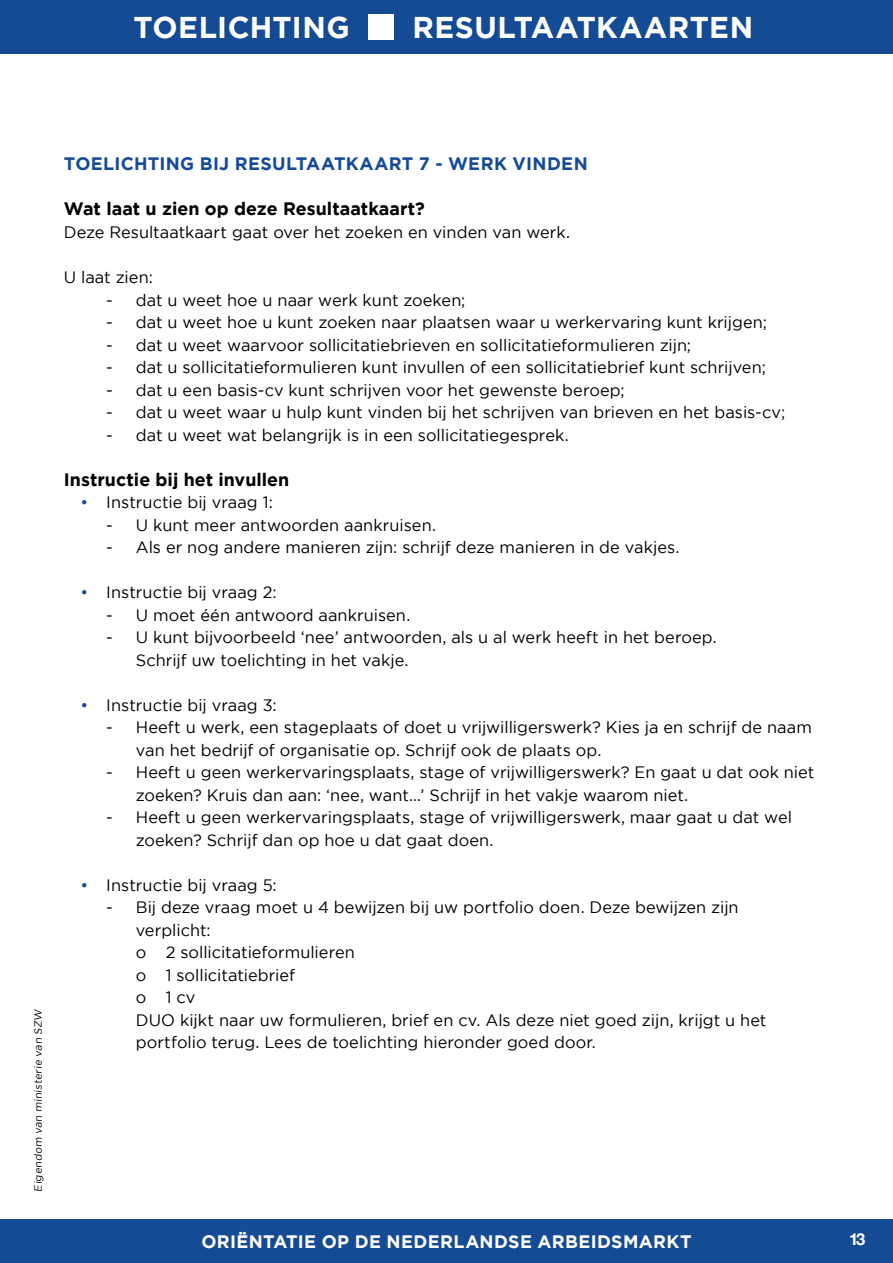
<style>
.page{position:relative;width:893px;height:1263px;background:#fff}
.page>*{position:absolute;margin:0;border:0;box-sizing:border-box;transform-origin:0 0}
.t1{font:700 30px "Gotham";letter-spacing:.015em;color:#fff}
.t2{font:700 18px "Gotham";color:#000}
.t3{font:700 18px "Gotham";letter-spacing:.02em;color:#154b95}
.t4{font:700 18px "Gotham";letter-spacing:.02em;color:#fff}
.t5{font:16.5px/22.5px "Gotham";color:#000}
.t6{font:700 16.5px "Helvetica Neue";color:#fff}
.t7{font:10.5px "Gotham";color:#000}
.s1{color:#154b95}
</style>
<div class="page">
<div style="left:0;top:1219px;width:893px;height:44px;background:#154b95"></div>
<div style="left:0;top:0;width:893px;height:54px;background:#154b95"></div>
<div style="left:368px;top:15px;width:25px;height:25px;background:#fff"></div>
<h1 class="t1" style="left:133px;top:10px;width:218px">TOELICHTING</h1>
<h1 class="t1" style="left:412px;top:10px;width:342px">RESULTAATKAARTEN</h1>
<p class="t7" style="left:32px;top:1191px;width:185px;rotate:-90deg">Eigendom van ministerie van SZW</p>
<p class="t3" style="left:64px;top:154px;width:525px">TOELICHTING BIJ RESULTAATKAART 7 - WERK VINDEN</p>
<p class="t2" style="left:64px;top:199px;width:363px">Wat laat u zien op deze Resultaatkaart?</p>
<p class="t5" style="left:64px;top:221px;width:508px">Deze Resultaatkaart gaat over het zoeken en vinden van werk.</p>
<p class="t5" style="left:64px;top:266px;width:91px">U laat zien:</p>
<p class="t5" style="left:106px;top:288px;width:361px">- dat u weet hoe u naar werk kunt zoeken;</p>
<p class="t5" style="left:106px;top:311px;width:662px">- dat u weet hoe u kunt zoeken naar plaatsen waar u werkervaring kunt krijgen;</p>
<p class="t5" style="left:106px;top:333px;width:586px">- dat u weet waarvoor sollicitatiebrieven en sollicitatieformulieren zijn;</p>
<p class="t5" style="left:106px;top:356px;width:661px">- dat u sollicitatieformulieren kunt invullen of een sollicitatiebrief kunt schrijven;</p>
<p class="t5" style="left:106px;top:378px;width:520px">- dat u een basis-cv kunt schrijven voor het gewenste beroep;</p>
<p class="t5" style="left:106px;top:401px;width:680px">- dat u weet waar u hulp kunt vinden bij het schrijven van brieven en het basis-cv;</p>
<p class="t5" style="left:106px;top:423px;width:464px">- dat u weet wat belangrijk is in een sollicitatiegesprek.</p>
<p class="t2" style="left:64px;top:469px;width:227px">Instructie bij het invullen</p>
<p class="t5" style="left:81px;top:491px;width:194px"><span class="s1">•</span> Instructie bij vraag 1:</p>
<p class="t5" style="left:106px;top:513px;width:331px">- U kunt meer antwoorden aankruisen.</p>
<p class="t5" style="left:106px;top:536px;width:575px">- Als er nog andere manieren zijn: schrijf deze manieren in de vakjes.</p>
<p class="t5" style="left:81px;top:581px;width:197px"><span class="s1">•</span> Instructie bij vraag 2:</p>
<p class="t5" style="left:106px;top:603px;width:306px">- U moet één antwoord aankruisen.</p>
<p class="t5" style="left:136px;top:626px;width:582px;text-indent:-29px">- U kunt bijvoorbeeld ‘nee’ antwoorden, als u al werk heeft in het beroep.<br>Schrijf uw toelichting in het vakje.</p>
<p class="t5" style="left:81px;top:693px;width:198px"><span class="s1">•</span> Instructie bij vraag 3:</p>
<p class="t5" style="left:136px;top:716px;width:678px;text-indent:-29px">- Heeft u werk, een stageplaats of doet u vrijwilligerswerk? Kies ja en schrijf de naam van het bedrijf of organisatie op. Schrijf ook de plaats op.</p>
<p class="t5" style="left:136px;top:761px;width:680px;text-indent:-29px">- Heeft u geen werkervaringsplaats, stage of vrijwilligerswerk? En gaat u dat ook niet zoeken? Kruis dan aan: ‘nee, want…’ Schrijf in het vakje waarom niet.</p>
<p class="t5" style="left:136px;top:806px;width:658px;text-indent:-29px">- Heeft u geen werkervaringsplaats, stage of vrijwilligerswerk, maar gaat u dat wel zoeken? Schrijf dan op hoe u dat gaat doen.</p>
<p class="t5" style="left:81px;top:873px;width:198px"><span class="s1">•</span> Instructie bij vraag 5:</p>
<p class="t5" style="left:136px;top:896px;width:632px;text-indent:-29px">- Bij deze vraag moet u 4 bewijzen bij uw portfolio doen. Deze bewijzen zijn verplicht:<br>o 2 sollicitatieformulieren<br>o 1 sollicitatiebrief<br>o 1 cv<br>DUO kijkt naar uw formulieren, brief en cv. Als deze niet goed zijn, krijgt u het portfolio terug. Lees de toelichting hieronder goed door.</p>
<p class="t4" style="left:201px;top:1231px;width:492px">ORIËNTATIE OP DE NEDERLANDSE ARBEIDSMARKT</p>
<p class="t6" style="left:849px;top:1228px;width:18px">13</p>
</div>
